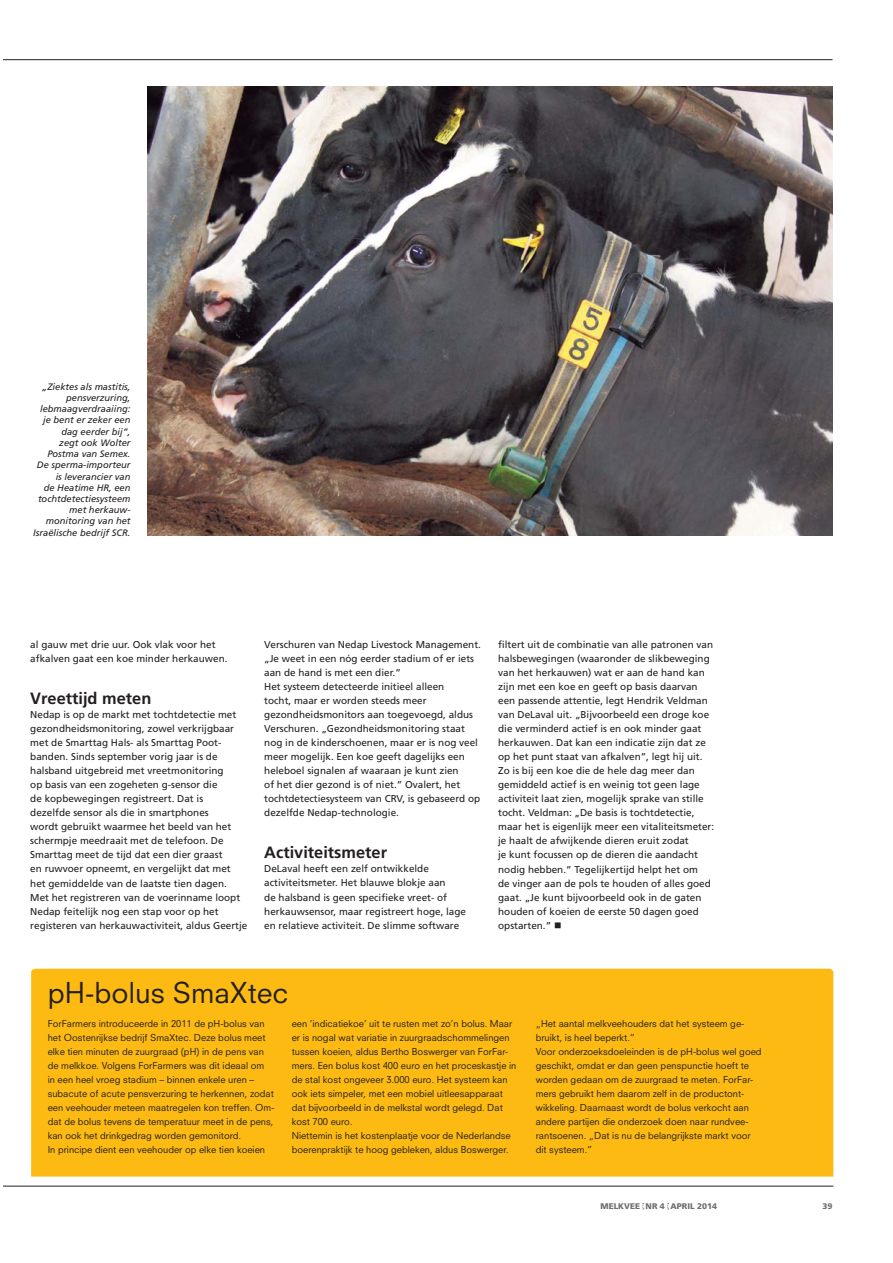
<style>
.page{position:relative;width:893px;height:1263px;background:#fff}
.page>*{position:absolute;margin:0;border:0;box-sizing:border-box;transform-origin:0 0}
.t1{font:28.05px "Neuzeit SLT Std";color:#231f20}
.t2{font:700 16.35px "Frutiger LT Std";color:#231f20}
.t3{font:9.9px/14.1px "Frutiger LT Std";color:#231f20}
.t4{font:9.3px/14.1px "Neuzeit SLT Std";color:#231f20}
.t5{font:italic 9.3px/11.2px "Frutiger LT Std";color:#231f20;text-align:right}
.t6{font:900 8.25px "Frutiger LT Std";color:#6d6e70}
</style>
<div class="page">
<div style="left:31px;top:969px;width:802px;height:208px;background:#fdba12"></div>
<hr style="left:4px;top:59px;width:828px;height:1px;background:#231f20">
<hr style="left:4px;top:1186px;width:829px;height:1px;background:#231f20">
<img style="left:147px;top:87px;width:685px;height:449px">
<p class="t5" style="left:33px;top:381px;width:99px">„Ziektes als mastitis, pensverzuring, lebmaagverdraaiing: je bent er zeker een dag eerder bij”,<br>zegt ook Wolter<br>Postma van Semex.<br>De sperma-importeur is leverancier van<br>de Heatime HR, een tochtdetectiesysteem met herkauw&shy;monitoring van het<br>Israëlische bedrijf SCR.</p>
<p class="t3" style="left:30px;top:638px;width:199px">al gauw met drie uur. Ook vlak voor het afkalven gaat een koe minder herkauwen.</p>
<h2 class="t2" style="left:30px;top:691px;width:123px">Vreettijd meten</h2>
<p class="t3" style="left:30px;top:708px;width:219px">Nedap is op de markt met tochtdetectie met gezondheidsmonitoring, zowel verkrijgbaar met de Smarttag Hals- als Smarttag Poot&shy;banden. Sinds september vorig jaar is de halsband uitgebreid met vreetmonitoring<br>op basis van een zogeheten g-sensor die<br>de kopbewegingen registreert. Dat is<br>dezelfde sensor als die in smartphones<br>wordt gebruikt waarmee het beeld van het schermpje meedraait met de telefoon. De Smarttag meet de tijd dat een dier graast<br>en ruwvoer opneemt, en vergelijkt dat met het gemiddelde van de laatste tien dagen.<br>Met het registreren van de voerinname loopt Nedap feitelijk nog een stap voor op het registeren van herkauwactiviteit, aldus Geertje</p>
<p class="t3" style="left:264px;top:638px;width:218px">Verschuren van Nedap Livestock Management. „Je weet in een nóg eerder stadium of er iets aan de hand is met een dier.”<br>Het systeem detecteerde initieel alleen<br>tocht, maar er worden steeds meer gezondheidsmonitors aan toegevoegd, aldus Verschuren. „Gezondheidsmonitoring staat nog in de kinderschoenen, maar er is nog veel meer mogelijk. Een koe geeft dagelijks een heleboel signalen af waaraan je kunt zien<br>of het dier gezond is of niet.” Ovalert, het tochtdetectiesysteem van CRV, is gebaseerd op dezelfde Nedap-technologie.</p>
<h2 class="t2" style="left:264px;top:846px;width:124px">Activiteitsmeter</h2>
<p class="t3" style="left:264px;top:862px;width:203px">DeLaval heeft een zelf ontwikkelde activiteitsmeter. Het blauwe blokje aan<br>de halsband is geen specifieke vreet- of herkauwsensor, maar registreert hoge, lage en relatieve activiteit. De slimme software</p>
<p class="t3" style="left:498px;top:638px;width:217px">filtert uit de combinatie van alle patronen van halsbewegingen (waaronder de slikbeweging van het herkauwen) wat er aan de hand kan zijn met een koe en geeft op basis daarvan een passende attentie, legt Hendrik Veldman van DeLaval uit. „Bijvoorbeeld een droge koe die verminderd actief is en ook minder gaat herkauwen. Dat kan een indicatie zijn dat ze op het punt staat van afkalven”, legt hij uit.<br>Zo is bij een koe die de hele dag meer dan gemiddeld actief is en weinig tot geen lage activiteit laat zien, mogelijk sprake van stille tocht. Veldman: „De basis is tochtdetectie, maar het is eigenlijk meer een vitaliteitsmeter: je haalt de afwijkende dieren eruit zodat<br>je kunt focussen op de dieren die aandacht nodig hebben.” Tegelijkertijd helpt het om<br>de vinger aan de pols te houden of alles goed gaat. „Je kunt bijvoorbeeld ook in de gaten houden of koeien de eerste 50 dagen goed opstarten.”</p>
<h1 class="t1" style="left:48px;top:982px;width:242px">pH-bolus SmaXtec</h1>
<p class="t4" style="left:48px;top:1017px;width:228px">ForFarmers introduceerde in 2011 de pH-bolus van het Oostenrijkse bedrijf SmaXtec. Deze bolus meet elke tien minuten de zuurgraad (pH) in de pens van de melkkoe. Volgens ForFarmers was dit ideaal om<br>in een heel vroeg stadium – binnen enkele uren – subacute of acute pensverzuring te herkennen, zodat een veehouder meteen maatregelen kon treffen. Om&shy;dat de bolus tevens de temperatuur meet in de pens, kan ook het drinkgedrag worden gemonitord.<br>In principe dient een veehouder op elke tien koeien</p>
<p class="t4" style="left:292px;top:1017px;width:226px">een ‘indicatiekoe’ uit te rusten met zo’n bolus. Maar er is nogal wat variatie in zuurgraadschommelingen tussen koeien, aldus Bertho Boswerger van ForFar&shy;mers. Een bolus kost 400 euro en het proceskastje in de stal kost ongeveer 3.000 euro. Het systeem kan ook iets simpeler, met een mobiel uitleesapparaat dat bijvoorbeeld in de melkstal wordt gelegd. Dat kost 700 euro.<br>Niettemin is het kostenplaatje voor de Nederlandse boerenpraktijk te hoog gebleken, aldus Boswerger.</p>
<p class="t4" style="left:536px;top:1017px;width:227px">„Het aantal melkveehouders dat het systeem ge&shy;bruikt, is heel beperkt.”<br>Voor onderzoeksdoeleinden is de pH-bolus wel goed geschikt, omdat er dan geen penspunctie hoeft te worden gedaan om de zuurgraad te meten. ForFar&shy;mers gebruikt hem daarom zelf in de productont&shy;wikkeling. Daarnaast wordt de bolus verkocht aan andere partijen die onderzoek doen naar rundvee&shy;rantsoenen. „Dat is nu de belangrijkste markt voor dit systeem.”</p>
<p class="t6" style="left:600px;top:1203px;width:118px">MELKVEE NR 4 APRIL 2014</p>
<p class="t6" style="left:822px;top:1203px;width:12px">39</p>
</div>
